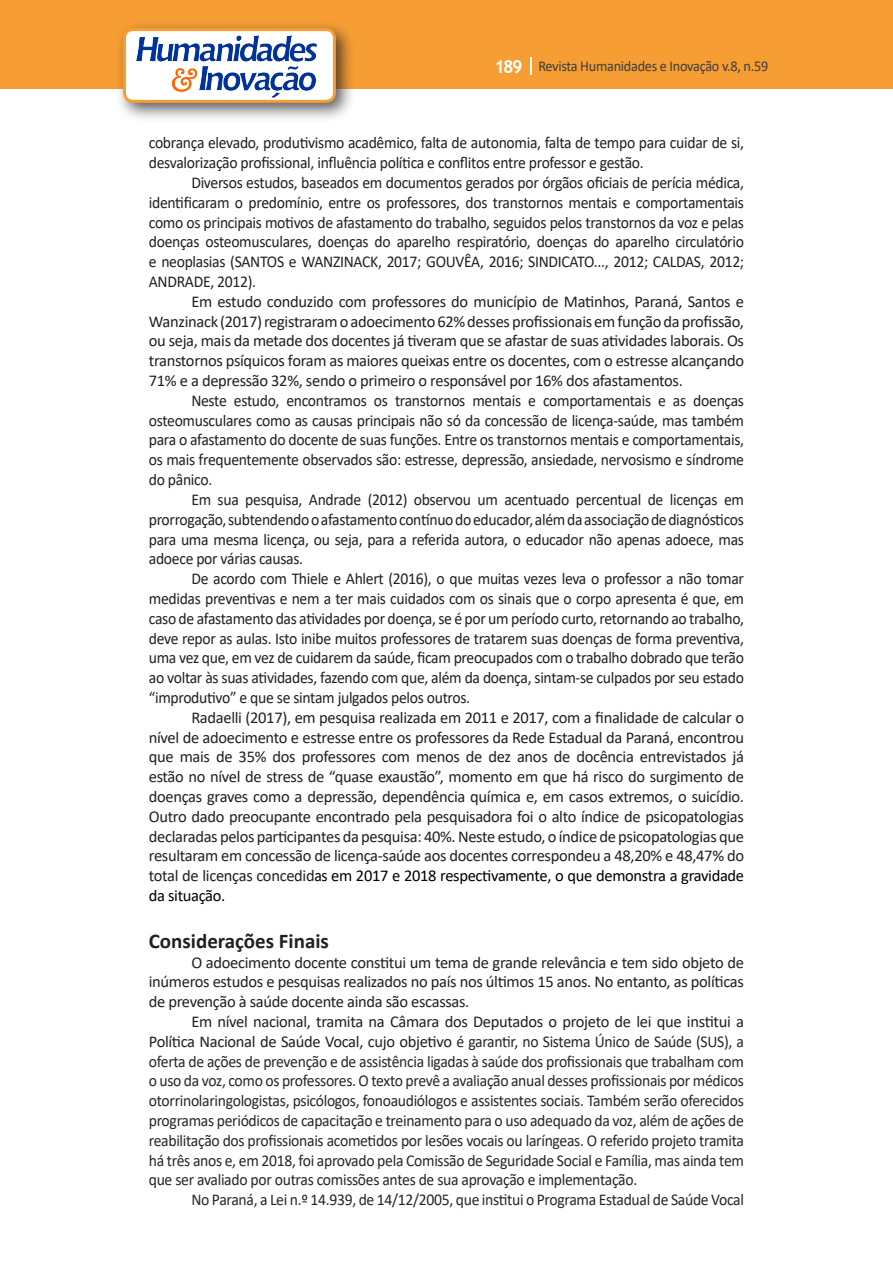
<style>
.page{position:relative;width:893px;height:1263px;background:#fff}
.page>*{position:absolute;margin:0;border:0;box-sizing:border-box;transform-origin:0 0}
.Titulo_2{font:700 21px "Calibri";color:#231f20}
.texto{font:16.5px/19.8px "Calibri";letter-spacing:-.02em;color:#231f20;text-align:justify;scale:.95 1}
.texto-2{font:16.5px/19.8px "Calibri";letter-spacing:-.02em;color:#231f20;text-align:justify}
.texto-3{font:16.5px/19.8px "Calibri";letter-spacing:-.02em;color:#272727;text-align:justify;scale:.95 1}
.t1{font:15px "Calibri";letter-spacing:-.02em;color:#3e3e3f;scale:.95 1}
.s1{font-family:"Trebuchet MS";font-weight:700;font-size:18px;color:#fff}
.s2{color:#000}
.s3{color:#231f20}
</style>
<div class="page">
<div style="left:0;top:0;width:893px;height:88px;background:#f69e34"></div>
<svg style="left:530px;top:57px;width:2px;height:18px"></svg>
<div style="left:115px;top:20px;width:241px;height:103px;background:#231f20;opacity:.75"></div>
<div style="left:125px;top:30px;width:209px;height:71px;background:#fff;border-radius:9px"></div>
<div style="left:123px;top:28px;width:213px;height:75px;border:3px solid #f69e34;border-radius:9px"></div>
<img style="left:136px;top:36px;width:181px;height:61px">
<p class="t1" style="left:495px;top:56px;width:290px"><span class="s1">189</span> Revista Humanidades e Inovação v.8, n.59</p>
<p class="texto" style="left:149px;top:133px;width:628px">cobrança elevado, produtivismo acadêmico, falta de autonomia, falta de tempo para cuidar de si, desvalorização profissional, influência política e conflitos entre professor e gestão.</p>
<p class="texto" style="left:149px;top:172px;width:628px;text-indent:43px">Diversos estudos, baseados em documentos gerados por órgãos oficiais de perícia médica, identificaram o predomínio, entre os professores, dos transtornos mentais e comportamentais como os principais motivos de afastamento do trabalho, seguidos pelos transtornos da voz e pelas doenças osteomusculares, doenças do aparelho respiratório, doenças do aparelho circulatório e neoplasias (SANTOS e WANZINACK, 2017; GOUVÊA, 2016; SINDICATO..., 2012; CALDAS, 2012; ANDRADE, 2012).</p>
<p class="texto-2" style="left:149px;top:291px;width:597px;text-indent:43px">Em estudo conduzido com professores do município de Matinhos, Paraná, Santos e Wanzinack (2017) registraram o adoecimento 62% desses profissionais em função da profissão, ou seja, mais da metade dos docentes já tiveram que se afastar de suas atividades laborais. Os transtornos psíquicos foram as maiores queixas entre os docentes, com o estresse alcançando 71% e a depressão 32%, sendo o primeiro o responsável por 16% dos afastamentos.</p>
<p class="texto" style="left:149px;top:390px;width:628px;text-indent:43px">Neste estudo, encontramos os transtornos mentais e comportamentais e as doenças osteomusculares como as causas principais não só da concessão de licença-saúde, mas também para o afastamento do docente de suas funções. Entre os transtornos mentais e comportamentais, os mais frequentemente observados são: estresse, depressão, ansiedade, nervosismo e síndrome do pânico.</p>
<p class="texto" style="left:149px;top:489px;width:628px;text-indent:43px">Em sua pesquisa, Andrade (2012) observou um acentuado percentual de licenças em prorrogação, subtendendo o afastamento contínuo do educador, além da associação de diagnósticos para uma mesma licença, ou seja, para a referida autora, o educador não apenas adoece, mas adoece por várias causas.</p>
<p class="texto" style="left:149px;top:568px;width:628px;text-indent:43px">De acordo com Thiele e Ahlert (2016), o que muitas vezes leva o professor a não tomar medidas preventivas e nem a ter mais cuidados com os sinais que o corpo apresenta é que, em caso de afastamento das atividades por doença, se é por um período curto, retornando ao trabalho, deve repor as aulas. Isto inibe muitos professores de tratarem suas doenças de forma preventiva, uma vez que, em vez de cuidarem da saúde, ficam preocupados com o trabalho dobrado que terão ao voltar às suas atividades, fazendo com que, além da doença, sintam-se culpados por seu estado “improdutivo” e que se sintam julgados pelos outros.</p>
<p class="texto-2" style="left:149px;top:707px;width:597px;text-indent:43px">Radaelli (2017), em pesquisa realizada em 2011 e 2017, com a finalidade de calcular o nível de adoecimento e estresse entre os professores da Rede Estadual da Paraná, encontrou que mais de 35% dos professores com menos de dez anos de docência entrevistados já estão no nível de stress de “quase exaustão”, momento em que há risco do surgimento de doenças graves como a depressão, dependência química e, em casos extremos, o suicídio.<br>Outro dado preocupante encontrado pela pesquisadora foi o alto índice de psicopatologias declaradas pelos participantes da pesquisa: 40%. Neste estudo, o índice de psicopatologias que resultaram em concessão de licença-saúde aos docentes correspondeu a 48,20% e 48,47% do total de licenças concedid<span class="s2">as em 2017 e 2018 respectivamente, o que demonstra a gravidade da situação.</span></p>
<p class="Titulo_2" style="left:149px;top:926px;width:182px">Considerações Finais</p>
<p class="texto-2" style="left:149px;top:952px;width:597px;text-indent:43px">O adoecimento docente constitui um tema de grande relevância e tem sido objeto de inúmeros estudos e pesquisas realizados no país nos últimos 15 anos. No entanto, as políticas de prevenção à saúde docente ainda são escassas.</p>
<p class="texto-3" style="left:149px;top:1011px;width:628px;text-indent:43px"><span class="s3">Em nível nacional, tramita na Câmara dos Deputados o projeto de lei que institui a Política Nacional de Saúde Vocal, cujo objetivo</span> é garantir, no Sistema Único de Saúde (SUS), a oferta de ações de prevenção e de assistência ligadas à saúde dos profissionais que trabalham com o uso da voz, como os professores. O texto prevê a avaliação anual desses profissionais por médicos otorrinolaringologistas, psicólogos, fonoaudiólogos e assistentes sociais. Também serão oferecidos programas periódicos de capacitação e treinamento para o uso adequado da voz, além de ações de reabilitação dos profissionais acometidos por lesões vocais ou laríngeas. O referido projeto tramita há três anos e, em 2018, foi aprovado pela Comissão de Seguridade Social e Família, mas ainda tem que ser avaliado por outras comissões antes de sua aprovação e implementação.</p>
<p class="texto-3" style="left:191px;top:1189px;width:583px">No Paraná, a Lei n.º 14.939, de 14/12/2005, que institui o Programa Estadual de Saúde Vocal</p>
</div>
